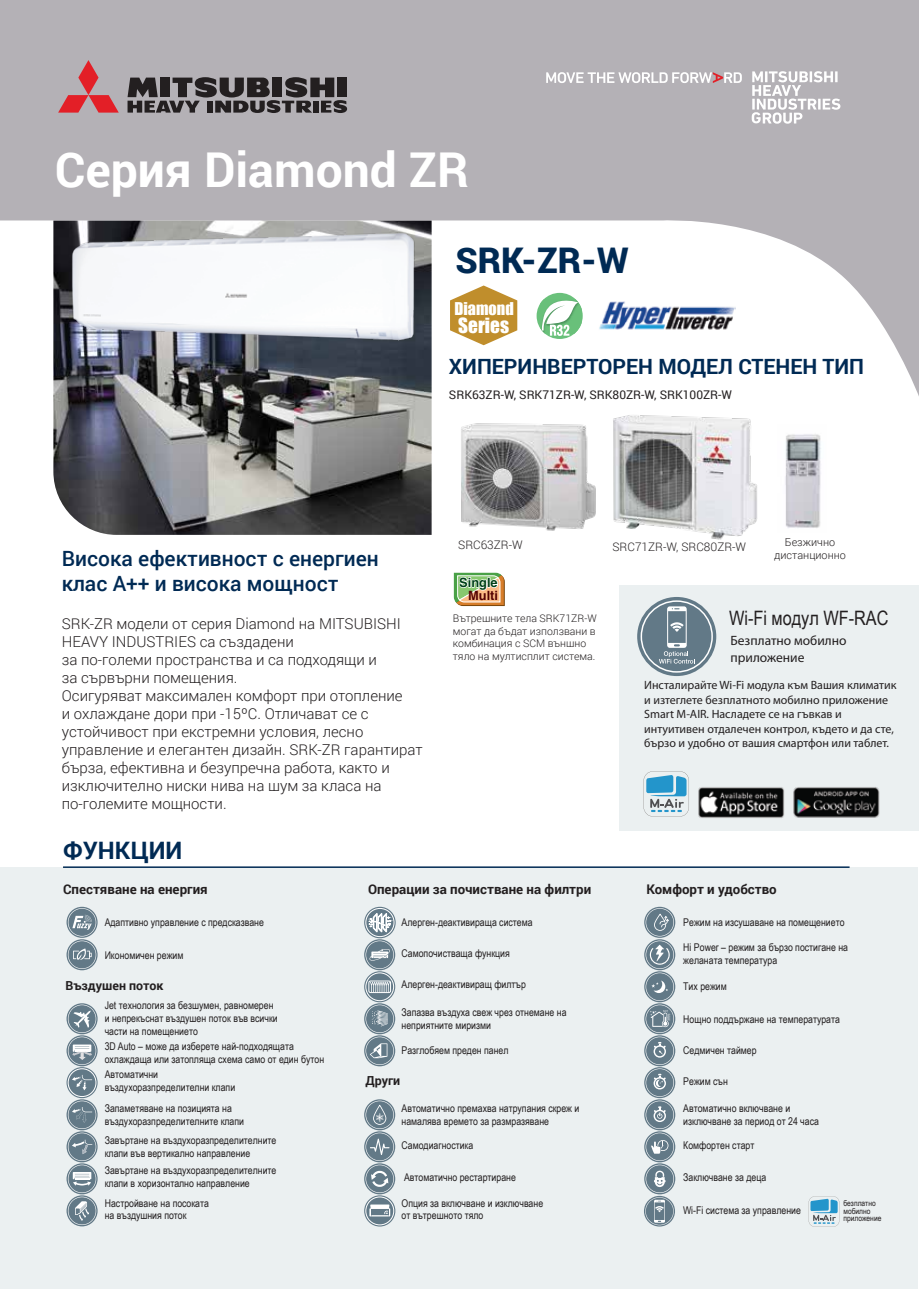
<style>
.page{position:relative;width:919px;height:1289px;background:#fff}
.page>*{position:absolute;margin:0;border:0;box-sizing:border-box;transform-origin:0 0}
.t1{font:700 48px "Roboto";color:#fff}
.t2{font:900 35.4px "Roboto";color:#002a54}
.t3{font:700 24px "Roboto";color:#002a54}
.t4{font:500 21px/25.2px "Roboto";color:#002a54}
.t5{font:700 21px "Roboto";color:#002a54}
.t6{font:19.8px "Arial Narrow";color:#231f20}
.t7{font:19.2px "Impact";color:#fff}
.t8{font:16.2px "Impact";color:#fff}
.t9{font:300 15px/18px "Roboto";color:#231f20}
.t10{font:13.5px/16.2px "Myriad Pro";color:#231f20}
.t11{font:700 13.35px "Roboto";color:#231f20}
.t12{font:700 12.75px "Helvetica";color:#004118}
.t13{font:700 12.75px "Helvetica";color:#520000}
.t14{font:700 12.45px "Roboto";color:#231f20}
.t15{font:12px/14.4px "Myriad Pro";color:#231f20}
.t16{font:12px "Roboto";color:#231f20}
.t17{font:300 11.85px "Roboto";color:#231f20}
.t18{font:300 10.8px/13px "Roboto";color:#231f20;text-align:center}
.t19{font:10.65px/12.8px "Arial Narrow";color:#231f20}
.t20{font:300 10.5px/12.6px "Roboto";color:#231f20}
.t21{font:8.1px/7.5px "Arial Narrow";color:#231f20}
</style>
<div class="page">
<img style="left:53px;top:396px;width:378px;height:139px">
<svg style="left:0;top:0;width:918px;height:396px;fill:#b4b1b6"></svg>
<svg style="left:127px;top:77px;width:220px;height:36px"></svg>
<svg style="left:58px;top:60px;width:61px;height:53px"></svg>
<div style="left:536px;top:293px;width:46px;height:46px;background:#6ac17b;border-radius:50%"></div>
<img style="left:540px;top:299px;width:41px;height:35px">
<svg style="left:541px;top:298px;width:37px;height:38px"></svg>
<svg style="left:450px;top:285px;width:67px;height:60px"></svg>
<svg style="left:546px;top:72px;width:195px;height:11px"></svg>
<svg style="left:751px;top:71px;width:89px;height:53px"></svg>
<div style="left:0;top:867px;width:917px;height:421px;background:#ebf0f1"></div>
<hr style="left:63px;top:866px;width:786px;height:1px;background:#002a54">
<svg style="left:66px;top:1003px;width:32px;height:31px"></svg>
<svg style="left:66px;top:1035px;width:32px;height:31px"></svg>
<svg style="left:68px;top:1004px;width:28px;height:60px"></svg>
<svg style="left:66px;top:1067px;width:32px;height:31px"></svg>
<div style="left:68px;top:1068px;width:28px;height:28px;border:1px solid #fff;border-radius:50%"></div>
<svg style="left:72px;top:1074px;width:20px;height:16px"></svg>
<svg style="left:66px;top:1099px;width:32px;height:31px"></svg>
<svg style="left:66px;top:1131px;width:32px;height:31px"></svg>
<svg style="left:66px;top:1163px;width:32px;height:31px"></svg>
<svg style="left:364px;top:906px;width:31px;height:32px"></svg>
<div style="left:365px;top:908px;width:29px;height:28px;border:1px solid #fff;border-radius:50%"></div>
<svg style="left:369px;top:913px;width:22px;height:19px"></svg>
<svg style="left:364px;top:939px;width:31px;height:31px"></svg>
<svg style="left:365px;top:940px;width:29px;height:28px"></svg>
<svg style="left:364px;top:1035px;width:31px;height:31px"></svg>
<svg style="left:364px;top:1003px;width:31px;height:31px"></svg>
<svg style="left:365px;top:1004px;width:29px;height:60px"></svg>
<svg style="left:66px;top:1195px;width:32px;height:31px"></svg>
<svg style="left:68px;top:1100px;width:28px;height:124px"></svg>
<svg style="left:66px;top:906px;width:32px;height:31px"></svg>
<svg style="left:66px;top:939px;width:32px;height:31px"></svg>
<svg style="left:68px;top:908px;width:28px;height:60px"></svg>
<svg style="left:364px;top:971px;width:31px;height:31px"></svg>
<div style="left:365px;top:972px;width:29px;height:28px;border:1px solid #fff;border-radius:50%"></div>
<svg style="left:370px;top:982px;width:19px;height:9px"></svg>
<div style="left:368px;top:980px;width:23px;height:13px;border:1px solid #fff;border-radius:2px"></div>
<svg style="left:364px;top:1131px;width:31px;height:31px"></svg>
<svg style="left:364px;top:1163px;width:31px;height:31px"></svg>
<svg style="left:364px;top:1099px;width:31px;height:31px"></svg>
<svg style="left:365px;top:1100px;width:29px;height:92px"></svg>
<svg style="left:364px;top:1195px;width:31px;height:31px"></svg>
<div style="left:365px;top:1196px;width:29px;height:29px;border:1px solid #fff;border-radius:50%"></div>
<svg style="left:369px;top:1204px;width:21px;height:12px"></svg>
<svg style="left:644px;top:1099px;width:31px;height:31px"></svg>
<svg style="left:644px;top:1131px;width:31px;height:31px"></svg>
<svg style="left:644px;top:1163px;width:31px;height:31px"></svg>
<svg style="left:644px;top:1067px;width:31px;height:31px"></svg>
<svg style="left:644px;top:906px;width:31px;height:31px"></svg>
<svg style="left:644px;top:939px;width:31px;height:31px"></svg>
<svg style="left:644px;top:971px;width:31px;height:31px"></svg>
<svg style="left:644px;top:1035px;width:31px;height:31px"></svg>
<svg style="left:644px;top:1003px;width:31px;height:31px"></svg>
<svg style="left:454px;top:572px;width:51px;height:34px"></svg>
<img style="left:785px;top:434px;width:36px;height:94px">
<img style="left:62px;top:222px;width:361px;height:126px">
<img style="left:461px;top:423px;width:135px;height:108px">
<img style="left:613px;top:415px;width:144px;height:125px">
<img style="left:596px;top:298px;width:139px;height:36px">
<svg style="left:644px;top:1195px;width:31px;height:31px"></svg>
<svg style="left:645px;top:908px;width:29px;height:317px"></svg>
<div style="left:619px;top:585px;width:299px;height:246px;background:#ebf0f1"></div>
<svg style="left:637px;top:597px;width:79px;height:79px;fill:#627987"></svg>
<div style="left:640px;top:600px;width:72px;height:72px;border:1px solid #fff;border-radius:50%"></div>
<svg style="left:658px;top:606px;width:36px;height:57px"></svg>
<img style="left:793px;top:787px;width:87px;height:31px">
<img style="left:698px;top:787px;width:87px;height:31px">
<svg style="left:643px;top:771px;width:46px;height:45px"></svg>
<svg style="left:808px;top:1196px;width:31px;height:30px"></svg>
<h1 class="t1" style="left:55px;top:136px;width:415px">Серия Diamond ZR</h1>
<h2 class="t2" style="left:455px;top:235px;width:174px">SRK-ZR-W</h2>
<h3 class="t8" style="left:454px;top:296px;width:61px">Diamond</h3>
<h3 class="t7" style="left:458px;top:310px;width:52px">Series</h3>
<h3 class="t5" style="left:449px;top:352px;width:416px">ХИПЕРИНВЕРТОРЕН МОДЕЛ СТЕНЕН ТИП</h3>
<p class="t16" style="left:449px;top:387px;width:285px">SRK63ZR-W, SRK71ZR-W, SRK80ZR-W, SRK100ZR-W</p>
<h3 class="t4" style="left:62px;top:545px;width:318px">Висока ефективност с енергиен клас А++ и висока мощност</h3>
<p class="t9" style="left:62px;top:614px;width:362px">SRK-ZR модели от серия Diamond на MITSUBISHI HEAVY INDUSTRIES са създадени<br>за по-големи пространства и са подходящи и<br>за сървърни помещения.<br>Осигуряват максимален комфорт при отопление<br>и охлаждане дори при -15ºС. Отличават се с устойчивост при екстремни условия, лесно управление и елегантен дизайн. SRK-ZR гарантират бърза, ефективна и безупречна работа, както и изключително ниски нива на шум за класа на по-големите мощности.</p>
<p class="t17" style="left:458px;top:537px;width:66px">SRC63ZR-W</p>
<p class="t17" style="left:612px;top:539px;width:135px">SRC71ZR-W, SRC80ZR-W</p>
<p class="t18" style="left:774px;top:535px;width:73px">Безжично дистанционно</p>
<p class="t12" style="left:459px;top:572px;width:40px">Single</p>
<p class="t13" style="left:468px;top:585px;width:31px">Multi</p>
<p class="t20" style="left:453px;top:611px;width:145px">Вътрешните тела SRK71ZR-W могат да бъдат използвани в комбинация с SCM външно тяло на мултисплит система.</p>
<h3 class="t6" style="left:729px;top:603px;width:161px">Wi-Fi модул WF-RAC</h3>
<p class="t10" style="left:730px;top:633px;width:117px">Безплатно мобилно приложение</p>
<p class="t15" style="left:644px;top:678px;width:254px">Инсталирайте Wi-Fi модула към Вашия климатик и изтеглете безплатното мобилно приложение Smart M-AIR. Насладете се на гъвкав и интуитивен отдалечен контрол, където и да сте, бързо и удобно от вашия смартфон или таблет.</p>
<h3 class="t3" style="left:63px;top:833px;width:121px">ФУНКЦИИ</h3>
<p class="t11" style="left:63px;top:880px;width:146px">Спестяване на енергия</p>
<p class="t19" style="left:105px;top:915px;width:161px">Адаптивно управление с предсказване</p>
<p class="t19" style="left:105px;top:947px;width:80px">Икономичен режим</p>
<p class="t14" style="left:65px;top:976px;width:99px">Въздушен поток</p>
<p class="t19" style="left:105px;top:998px;width:174px">Jet технология за безшумен, равномерен и непрекъснат въздушен поток във всички части на помещението</p>
<p class="t19" style="left:105px;top:1039px;width:221px">3D Auto – може да изберете най-подходящата охлаждаща или затопляща схема само от един бутон</p>
<p class="t19" style="left:105px;top:1067px;width:132px">Автоматични въздухоразпределителни клапи</p>
<p class="t19" style="left:105px;top:1101px;width:141px">Запаметяване на позицията на въздухоразпределителните клапи</p>
<p class="t19" style="left:105px;top:1133px;width:173px">Завъртане на въздухоразпределителните клапи във вертикално направление</p>
<p class="t19" style="left:105px;top:1163px;width:173px">Завъртане на въздухоразпределителните клапи в хоризонтално направление</p>
<p class="t19" style="left:105px;top:1196px;width:106px">Настройване на посоката на въздушния поток</p>
<p class="t11" style="left:368px;top:880px;width:225px">Операции за почистване на филтри</p>
<p class="t19" style="left:401px;top:915px;width:132px">Алерген-деактивираща система</p>
<p class="t19" style="left:401px;top:946px;width:110px">Самопочистваща функция</p>
<p class="t19" style="left:401px;top:977px;width:126px">Алерген-деактивиращ филтър</p>
<p class="t19" style="left:401px;top:1005px;width:166px">Запазва въздуха свеж чрез отнемане на неприятните миризми</p>
<p class="t19" style="left:401px;top:1043px;width:108px">Разглобяем преден панел</p>
<p class="t14" style="left:365px;top:1072px;width:36px">Други</p>
<p class="t19" style="left:401px;top:1101px;width:179px">Автоматично премахва натрупания скреж и намалява времето за размразяване</p>
<p class="t19" style="left:401px;top:1138px;width:73px">Самодиагностика</p>
<p class="t19" style="left:404px;top:1169px;width:113px">Автоматично рестартиране</p>
<p class="t19" style="left:401px;top:1196px;width:143px">Опция за включване и изключване от вътрешното тяло</p>
<p class="t11" style="left:646px;top:880px;width:132px">Комфорт и удобство</p>
<p class="t19" style="left:683px;top:915px;width:163px">Режим на изсушаване на помещението</p>
<p class="t19" style="left:683px;top:940px;width:166px">Hi Power – режим за бързо постигане на желаната температура</p>
<p class="t19" style="left:683px;top:979px;width:45px">Тих режим</p>
<p class="t19" style="left:683px;top:1012px;width:158px">Нощно поддържане на температурата</p>
<p class="t19" style="left:683px;top:1043px;width:75px">Седмичен таймер</p>
<p class="t19" style="left:683px;top:1074px;width:46px">Режим сън</p>
<p class="t19" style="left:683px;top:1101px;width:137px">Автоматично включване и изключване за период от 24 часа</p>
<p class="t19" style="left:683px;top:1138px;width:73px">Комфортен старт</p>
<p class="t19" style="left:683px;top:1169px;width:84px">Заключване за деца</p>
<p class="t19" style="left:683px;top:1203px;width:119px">Wi-Fi система за управление</p>
<p class="t21" style="left:843px;top:1199px;width:39px">безплатно мобилно приложение</p>
</div>
